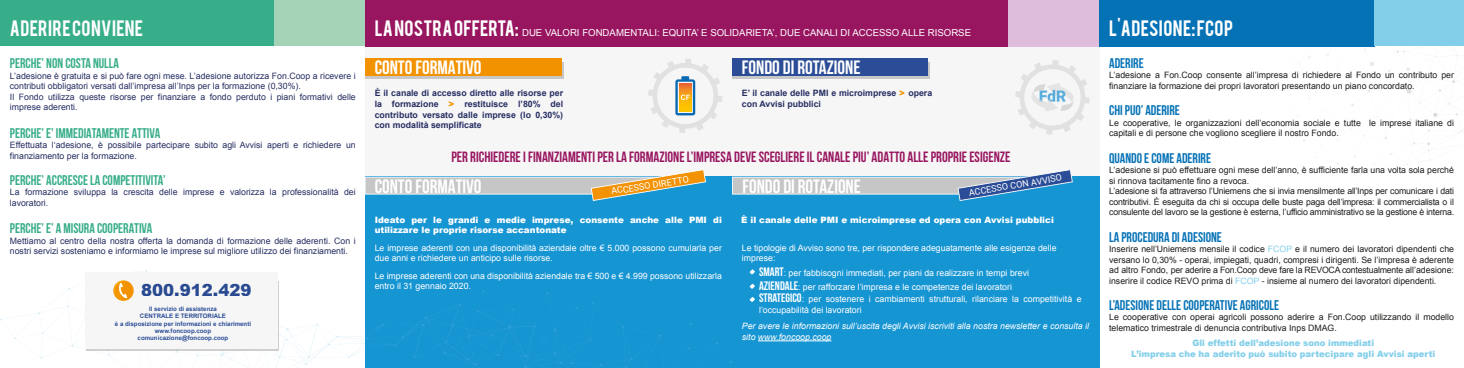
<style>
.page{position:relative;width:1464px;height:368px;background:#fff}
.page>*{position:absolute;margin:0;border:0;box-sizing:border-box;transform-origin:0 0}
.t1{font:700 19.25px "Bebas Neue";color:#fff}
.t2{font:17.5px "Bebas";letter-spacing:.02em;color:#fff}
.t3{font:900 16.54px "Arial";color:#2b4d97}
.t4{font:700 14.88px "Bebas Neue";color:#981560}
.t5{font:700 14px "Bebas Neue";color:#37ad89}
.t6{font:700 14px "Bebas Neue";color:#0572b6}
.t7{font:9.62px "Arial";color:#fff}
.t8{font:9.01px "Roboto";color:#fff}
.t9{font:8.75px/10.5px "Arial";color:#1d1d1b}
.t10{font:8.75px/10.5px "Arial";color:#262e62}
.t11{font:8.75px/10.5px "Arial";color:#fff}
.t12{font:8.75px/10.5px "Arial";letter-spacing:-.02em;color:#1d1d1b}
.t13{font:700 8.75px/10.5px "Arial";color:#262e62;text-align:justify}
.t14{font:900 8.75px/10.5px "Arial";color:#fff}
.t15{font:italic 8.75px/10.5px "Arial";color:#fff}
.t16{font:900 8.75px/10.5px "Arial";color:#83cfea;text-align:center}
.t17{font:700 6.12px/7.4px "Arial";color:#2b4d97;text-align:center}
.s1{font-family:"Bebas";font-size:17.5px}
.s2{font-weight:900;color:#f39200}
.s3{font-family:"Bebas Neue";font-weight:700;font-size:12.25px}
.s4{color:#83cfea}
</style>
<div class="page">
<div style="left:365px;top:0;width:734px;height:367px;background:#f6f6f6"></div>
<div style="left:365px;top:176px;width:734px;height:191px;background:#1695d3"></div>
<svg style="left:1292px;top:46px;width:171px;height:125px"></svg>
<svg style="left:390px;top:290px;width:342px;height:77px"></svg>
<svg style="left:0;top:270px;width:384px;height:97px"></svg>
<div style="left:365px;top:0;width:643px;height:46px;background:#981560"></div>
<div style="left:1008px;top:0;width:92px;height:46px;background:#debcdb"></div>
<div style="left:1099px;top:0;width:275px;height:46px;background:#0572b6"></div>
<svg style="left:749px;top:269px;width:6px;height:5px"></svg>
<svg style="left:749px;top:283px;width:6px;height:5px"></svg>
<svg style="left:749px;top:297px;width:6px;height:4px"></svg>
<svg style="left:648px;top:59px;width:74px;height:74px"></svg>
<svg style="left:1015px;top:60px;width:74px;height:74px"></svg>
<div style="left:0;top:0;width:274px;height:46px;background:#37ad89"></div>
<div style="left:274px;top:0;width:91px;height:46px;background:#a4d3b7"></div>
<div style="left:732px;top:62px;width:197px;height:16px;background:#c9c8c9"></div>
<div style="left:732px;top:58px;width:196px;height:18px;background:#2b4d97"></div>
<svg style="left:365px;top:169px;width:341px;height:32px"></svg>
<svg style="left:732px;top:170px;width:340px;height:31px"></svg>
<svg style="left:365px;top:62px;width:198px;height:16px"></svg>
<div style="left:365px;top:58px;width:196px;height:18px;background:#f39200"></div>
<div style="left:1374px;top:0;width:89px;height:46px;background:#83cfea"></div>
<div style="left:86px;top:281px;width:193px;height:69px;background:#f6f6f6"></div>
<div style="left:85px;top:271px;width:192px;height:77px;background:#f6f6f6"></div>
<svg style="left:113px;top:280px;width:21px;height:21px"></svg>
<hr style="left:758px;top:340px;width:73px;height:1px;background:#fff">
<h2 class="t2" style="left:10px;top:16px;width:135px">ADERIRE CONVIENE</h2>
<p class="t7" style="left:375px;top:26px;width:598px"><span class="s1">LA NOSTRA OFFERTA:</span> DUE VALORI FONDAMENTALI: EQUITA’ E SOLIDARIETA’, DUE CANALI DI ACCESSO ALLE RISORSE</p>
<h2 class="t2" style="left:1109px;top:16px;width:125px">L'ADESIONE: FCOP</h2>
<h3 class="t5" style="left:10px;top:55px;width:110px">PERCHE’ NON COSTA NULLA</h3>
<p class="t10" style="left:10px;top:70px;width:347px">L’adesione è gratuita e si può fare ogni mese. L’adesione autorizza Fon.Coop a ricevere i contributi obbligatori versati dall’impresa all’Inps per la formazione (0,30%).<br>Il Fondo utilizza queste risorse per finanziare a fondo perduto i piani formativi delle imprese aderenti.</p>
<h3 class="t5" style="left:10px;top:125px;width:152px">PERCHE’ E’ IMMEDIATAMENTE ATTIVA</h3>
<p class="t10" style="left:10px;top:140px;width:347px">Effettuata l‘adesione, è possibile partecipare subito agli Avvisi aperti e richiedere un finanziamento per la formazione.</p>
<h3 class="t5" style="left:10px;top:172px;width:157px">PERCHE’ ACCRESCE LA COMPETITIVITA’</h3>
<p class="t10" style="left:10px;top:187px;width:347px">La formazione sviluppa la crescita delle imprese e valorizza la professionalità dei lavoratori.</p>
<h3 class="t5" style="left:10px;top:220px;width:144px">PERCHE’ E’ A MISURA COOPERATIVA</h3>
<p class="t10" style="left:10px;top:235px;width:347px">Mettiamo al centro della nostra offerta la domanda di formazione delle aderenti. Con i nostri servizi sosteniamo e informiamo le imprese sul migliore utilizzo dei finanziamenti.</p>
<h3 class="t3" style="left:141px;top:277px;width:112px">800.912.429</h3>
<p class="t17" style="left:115px;top:304px;width:138px">Il servizio di assistenza<br>CENTRALE E TERRITORIALE<br>è a disposizione per informazioni e chiarimenti www.foncoop.coop comunicazione@foncoop.coop</p>
<h1 class="t1" style="left:375px;top:56px;width:108px">CONTO FORMATIVO</h1>
<h1 class="t1" style="left:742px;top:56px;width:120px">FONDO DI ROTAZIONE</h1>
<p class="t13" style="left:375px;top:88px;width:190px">È il canale di accesso diretto alle risorse per la formazione <span class="s2">&gt;</span> restituisce l’80% del contributo versato dalle imprese (lo 0,30%) con modalità semplificate</p>
<p class="t13" style="left:742px;top:88px;width:192px">E’ il canale delle PMI e microimprese <span class="s2">&gt;</span> opera con Avvisi pubblici</p>
<h3 class="t4" style="left:451px;top:149px;width:560px">PER RICHIEDERE I FINANZIAMENTI PER LA FORMAZIONE L’IMPRESA DEVE SCEGLIERE IL CANALE PIU’ ADATTO ALLE PROPRIE ESIGENZE</h3>
<h1 class="t1" style="left:375px;top:175px;width:108px">CONTO FORMATIVO</h1>
<p class="t8" style="left:610px;top:185px;width:80px;rotate:-9deg">ACCESSO DIRETTO</p>
<h1 class="t1" style="left:742px;top:175px;width:120px">FONDO DI ROTAZIONE</h1>
<p class="t8" style="left:967px;top:186px;width:96px;rotate:-9deg">ACCESSO CON AVVISO</p>
<p class="t14" style="left:375px;top:214px;width:349px">Ideato per le grandi e medie imprese, consente anche alle PMI di utilizzare le proprie risorse accantonate</p>
<p class="t11" style="left:375px;top:242px;width:349px">Le imprese aderenti con una disponibilità aziendale oltre € 5.000 possono cumularla per due anni e richiedere un anticipo sulle risorse.</p>
<p class="t11" style="left:375px;top:270px;width:349px">Le imprese aderenti con una disponibilità aziendale tra € 500 e € 4.999 possono utilizzarla entro il 31 gennaio 2020.</p>
<p class="t14" style="left:741px;top:214px;width:314px">È il canale delle PMI e microimprese ed opera con Avvisi pubblici</p>
<p class="t11" style="left:742px;top:242px;width:316px">Le tipologie di Avviso sono tre, per rispondere adeguatamente alle esigenze delle imprese:</p>
<p class="t11" style="left:759px;top:266px;width:324px;line-height:13px"><span class="s3">SMART</span>: per fabbisogni immediati, per piani da realizzare in tempi brevi<br><span class="s3">AZIENDALE</span>: per rafforzare l’impresa e le competenze dei lavoratori<br><span class="s3">STRATEGICO</span>: per sostenere i cambiamenti strutturali, rilanciare la competitività e</p>
<p class="t11" style="left:759px;top:304px;width:104px">l’occupabilità dei lavoratori</p>
<p class="t15" style="left:742px;top:320px;width:349px">Per avere le informazioni sull’uscita degli Avvisi iscriviti alla nostra newsletter e consulta il sito www.foncoop.coop</p>
<h3 class="t6" style="left:1109px;top:55px;width:36px">ADERIRE</h3>
<p class="t9" style="left:1109px;top:70px;width:346px">L’adesione a Fon.Coop consente all’impresa di richiedere al Fondo un contributo per finanziare la formazione dei propri lavoratori presentando un piano concordato.</p>
<h3 class="t6" style="left:1109px;top:102px;width:72px">CHI PUO’ ADERIRE</h3>
<p class="t9" style="left:1109px;top:117px;width:346px">Le cooperative, le organizzazioni dell’economia sociale e tutte le imprese italiane di capitali e di persone che vogliono scegliere il nostro Fondo.</p>
<h3 class="t6" style="left:1109px;top:150px;width:103px">QUANDO E COME ADERIRE</h3>
<p class="t12" style="left:1109px;top:164px;width:346px">L’adesione si può effettuare ogni mese dell’anno, è sufficiente farla una volta sola perché si rinnova tacitamente fino a revoca.<br>L’adesione si fa attraverso l’Uniemens che si invia mensilmente all’Inps per comunicare i dati contributivi. È eseguita da chi si occupa delle buste paga dell’impresa: il commercialista o il consulente del lavoro se la gestione è esterna, l’ufficio amministrativo se la gestione è interna.</p>
<h3 class="t6" style="left:1109px;top:228px;width:114px">LA PROCEDURA DI ADESIONE</h3>
<p class="t9" style="left:1109px;top:243px;width:346px;text-align:justify">Inserire nell’Uniemens mensile il codice <span class="s4">FCOP</span> e il numero dei lavoratori dipendenti che versano lo 0,30% - operai, impiegati, quadri, compresi i dirigenti. Se l’impresa è aderente ad altro Fondo, per aderire a Fon.Coop deve fare la REVOCA contestualmente all’adesione: inserire il codice REVO prima di <span class="s4">FCOP</span> - insieme al numero dei lavoratori dipendenti.</p>
<h3 class="t6" style="left:1109px;top:297px;width:171px">L’ADESIONE DELLE COOPERATIVE AGRICOLE</h3>
<p class="t9" style="left:1109px;top:311px;width:346px">Le cooperative con operai agricoli possono aderire a Fon.Coop utilizzando il modello telematico trimestrale di denuncia contributiva Inps DMAG.</p>
<p class="t16" style="left:1131px;top:337px;width:306px">Gli effetti dell’adesione sono immediati<br>L’impresa che ha aderito può subito partecipare agli Avvisi aperti</p>
</div>
